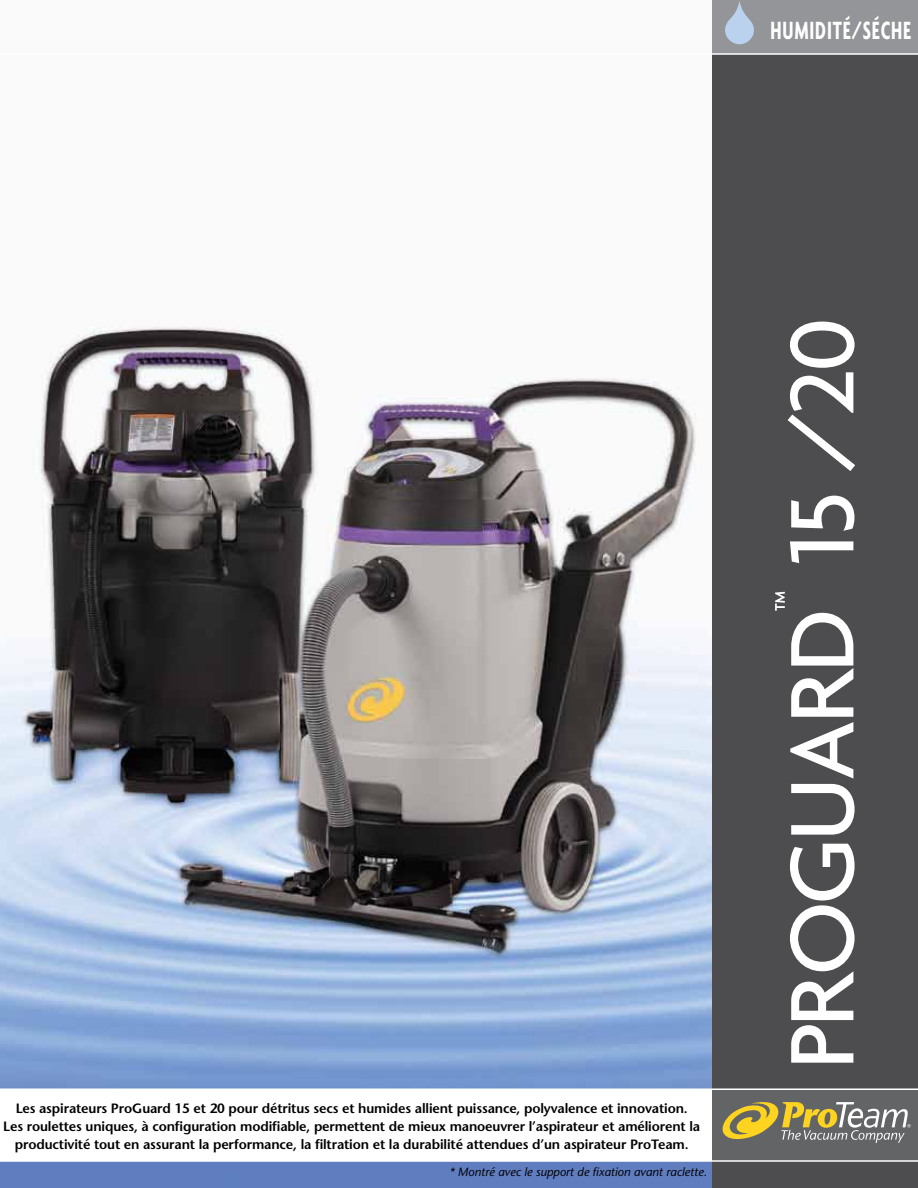
<style>
.page{position:relative;width:918px;height:1188px;background:#fff}
.page>*{position:absolute;margin:0;border:0;box-sizing:border-box;transform-origin:0 0}
.t1{font:500 97.5px "Agenda";letter-spacing:-.03em;color:#fff}
.t2{font:500 52.5px "Agenda";color:#fff}
.t3{font:700 condensed 27px "Agenda";letter-spacing:.04em;color:#fff;scale:.75 1}
.t4{font:600 13.5px/18px "Stone Sans";letter-spacing:-.01em;color:#000;text-align:center}
.t5{font:italic 12px "Stone Sans";color:#000}
</style>
<div class="page">
<img style="left:0;top:0;width:713px;height:1188px">
<div style="left:0;top:1090px;width:726px;height:71px;background:#fff"></div>
<div style="left:713px;top:54px;width:205px;height:1134px;background:#4d4d4f"></div>
<div style="left:713px;top:0;width:205px;height:54px;background:#939598"></div>
<hr style="left:0;top:53px;width:918px;height:2px;background:#fff">
<div style="left:713px;top:1090px;width:205px;height:70px;background:#636466"></div>
<hr style="left:0;top:1088px;width:918px;height:2px;background:#fff">
<hr style="left:0;top:1160px;width:918px;height:2px;background:#fff">
<svg style="left:723px;top:1102px;width:188px;height:41px"></svg>
<h3 class="t3" style="left:770px;top:15px;width:189px">HUMIDITÉ/SÉCHE</h3>
<p class="t4" style="left:3px;top:1099px;width:698px">Les aspirateurs ProGuard 15 et 20 pour détritus secs et humides allient puissance, polyvalence et innovation.<br>Les roulettes uniques, à configuration modifiable, permettent de mieux manoeuvrer l’aspirateur et améliorent la productivité tout en assurant la performance, la filtration et la durabilité attendues d’un aspirateur ProTeam.</p>
<p class="t5" style="left:449px;top:1165px;width:259px">* Montré avec le support de fixation avant raclette.</p>
<h1 class="t1" style="left:763px;top:565px;width:249px;rotate:-90deg">15 /20</h1>
<h2 class="t2" style="left:760px;top:612px;width:23px;rotate:-90deg">™</h2>
<h1 class="t1" style="left:763px;top:1069px;width:462px;rotate:-90deg">PROGUARD</h1>
</div>
